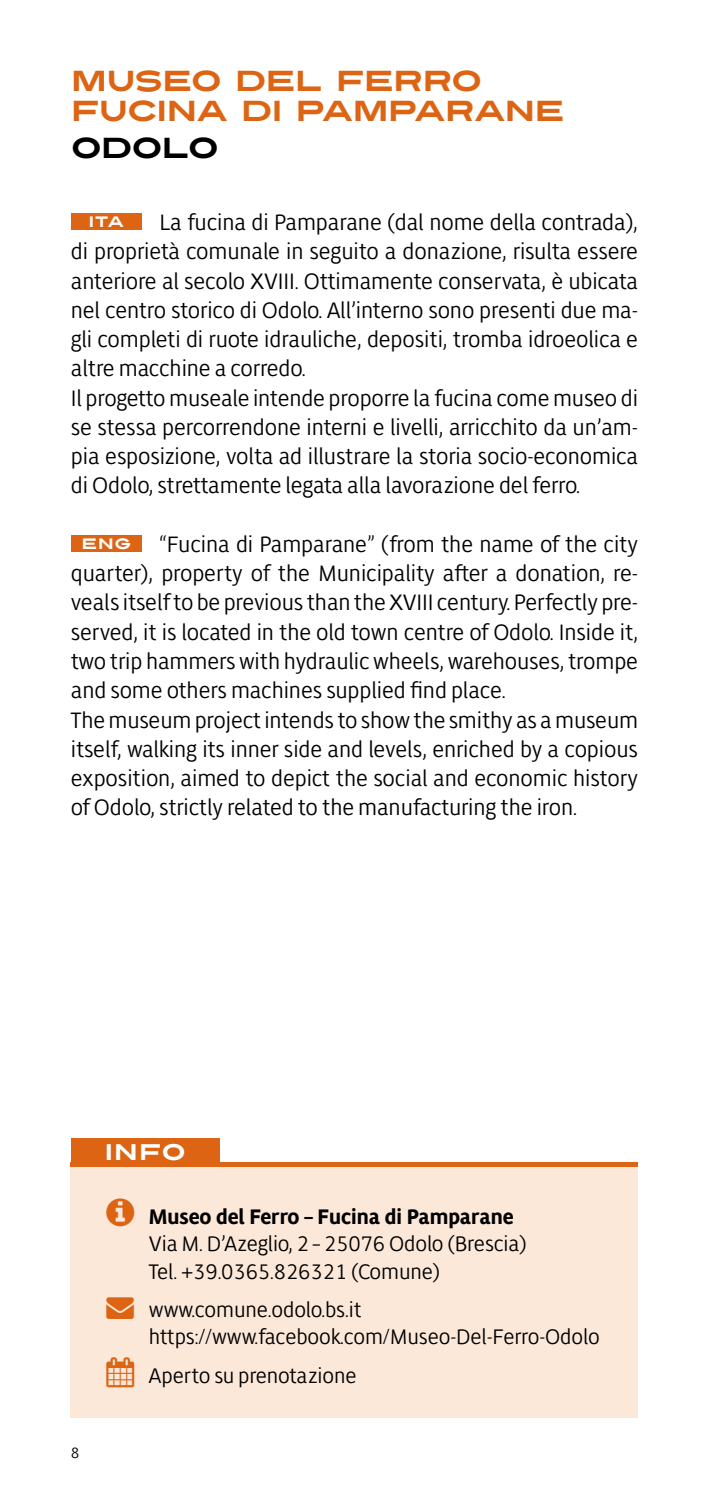
<style>
.page{position:relative;width:709px;height:1489px;background:#fff}
.page>*{position:absolute;margin:0;border:0;box-sizing:border-box;transform-origin:0 0}
.t1{font:28.75px/30px "Turnpike";letter-spacing:-.045em;color:#dc6413}
.t2{font:28.75px "Turnpike";letter-spacing:-.045em;color:#000}
.t3{font:300 22.5px/29.2px "Migration Sans ITC Std";letter-spacing:-.005em;color:#000}
.t4{font:22.5px "Turnpike";color:#fff}
.t5{font:300 21.25px/27.5px "Migration Sans ITC Std";letter-spacing:-.005em;color:#000}
.t6{font:700 21.25px "Migration Sans ITC Std";letter-spacing:-.005em;color:#000}
.t7{font:15px "Turnpike";color:#fff}
.t8{font:300 15px "Migration Sans ITC Std";color:#000}
.s1{font-family:"Turnpike";font-weight:400;font-size:15px;color:#fff}
.s2{color:#dc6413}
</style>
<div class="page">
<div style="left:71px;top:1166px;width:567px;height:251px;background:#fbe8d9"></div>
<div style="left:71px;top:213px;width:71px;height:17px;background:#dc6413"></div>
<div style="left:71px;top:535px;width:71px;height:17px;background:#dc6413"></div>
<div style="left:71px;top:1161px;width:567px;height:5px;background:#dc6413"></div>
<div style="left:71px;top:1137px;width:149px;height:29px;background:#dc6413"></div>
<p class="t1" style="left:71px;top:65px;width:495px">MUSEO DEL FERRO<br>FUCINA DI PAMPARANE</p>
<p class="t2" style="left:71px;top:127px;width:150px">ODOLO</p>
<p class="t3" style="left:71px;top:208px;width:568px;text-indent:88px">La fucina di Pamparane (dal nome della contrada), di proprietà comunale in seguito a donazione, risulta essere anteriore al secolo XVIII. Ottimamente conservata, è ubicata nel centro storico di Odolo. All’interno sono presenti due ma&shy;gli completi di ruote idrauliche, depositi, tromba idroeolica e altre macchine a corredo.<br>Il progetto museale intende proporre la fucina come museo di se stessa percorrendone interni e livelli, arricchito da un’am&shy;pia esposizione, volta ad illustrare la storia socio-economica di Odolo, strettamente legata alla lavorazione del ferro.</p>
<p class="t3" style="left:71px;top:530px;width:568px;text-indent:10px"><span class="s1">ENG</span> “Fucina di Pamparane” (from the name of the city quarter), property of the Municipality after a donation, re&shy;veals itself to be previous than the XVIII century. Perfectly pre&shy;served, it is located in the old town centre of Odolo. Inside it, two trip hammers with hydraulic wheels, warehouses, trompe and some others machines supplied find place.<br>The museum project intends to show the smithy as a museum itself, walking its inner side and levels, enriched by a copious exposition, aimed to depict the social and economic history of Odolo, strictly related to the manufacturing the iron.</p>
<p class="t7" style="left:88px;top:211px;width:37px">ITA</p>
<p class="t4" style="left:105px;top:1135px;width:83px">INFO</p>
<p class="t8" style="left:71px;top:1444px;width:10px">8</p>
<p class="t6" style="left:149px;top:1204px;width:366px">Museo del Ferro – Fucina di Pamparane</p>
<p class="t5" style="left:149px;top:1230px;width:379px">Via M. D’Azeglio, 2 – 25076 Odolo (Brescia)<br>Tel. +39.0365.826321 (Comune)</p>
<p class="t5" style="left:149px;top:1296px;width:452px;text-indent:-43px"><span class="s2">→</span> www.comune.odolo.bs.it https://www.facebook.com/Museo-Del-Ferro-Odolo</p>
<p class="t5" style="left:106px;top:1361px;width:252px"><span class="s2">▲</span> Aperto su prenotazione</p>
</div>
